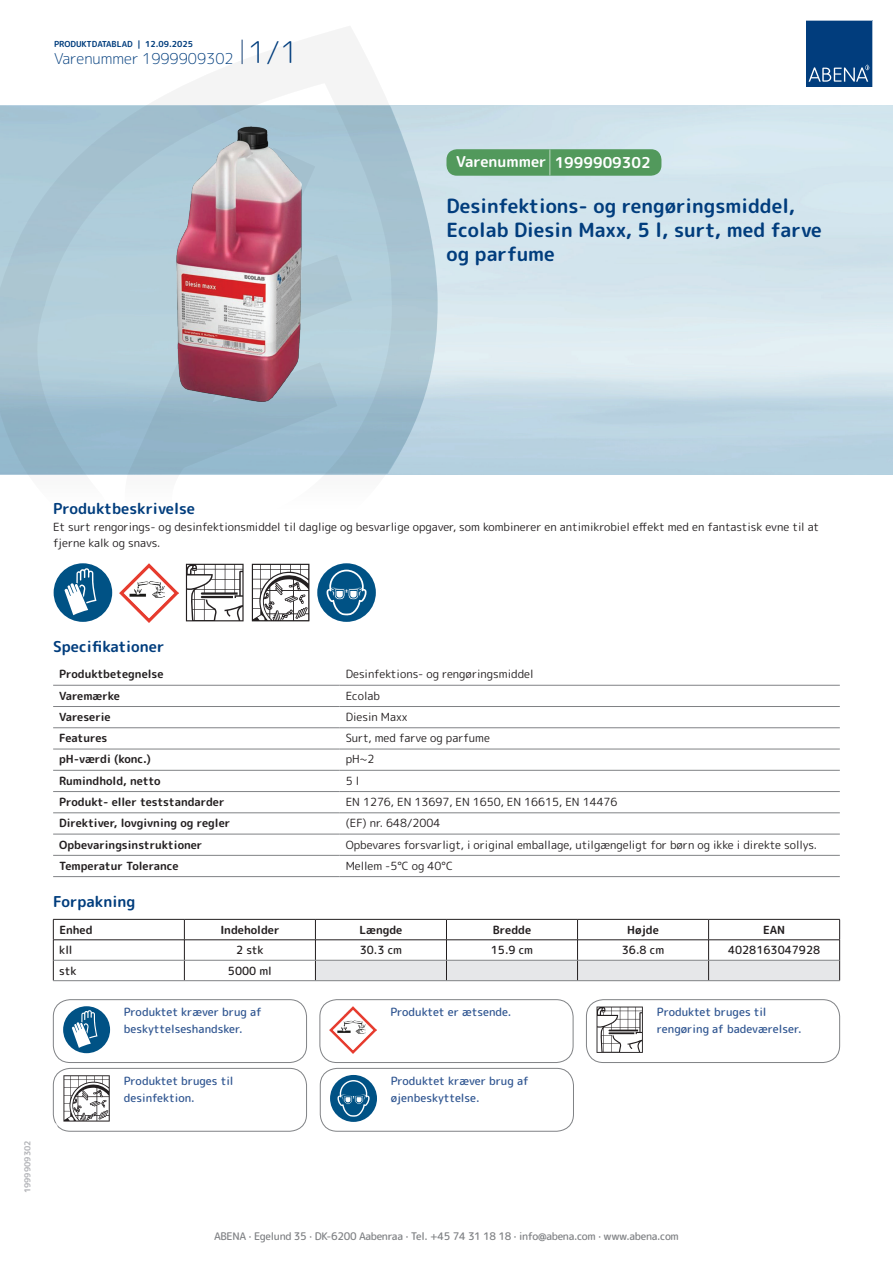
<style>
.page{position:relative;width:893px;height:1263px;background:#fff}
.page>*{position:absolute;margin:0;border:0;box-sizing:border-box;transform-origin:0 0}
.t1{font:700 19.5px/24px "Rounded Mplus 1 c";color:#013d7d}
.t2{font:700 15px "Rounded Mplus 1 c";color:#013d7d}
.t3{font:300 15px "Rounded Mplus 1 c";color:#013d7d}
.t4{font:700 15px "Rounded Mplus 1 c";color:#fff}
.t5{font:11.25px/16.5px "Rounded Mplus 1 c";color:#231f20}
.t6{font:700 11.25px "Rounded Mplus 1 c";color:#231f20}
.t7{font:500 11.25px/16.5px "Rounded Mplus 1 c";color:#305691}
.t8{font:500 11.25px "Rounded Mplus 1 c";color:#231f20}
.t9{font:500 10.5px "Rounded Mplus 1 c";letter-spacing:-.03em;color:#808285}
.t10{font:700 10.5px "Rounded Mplus 1 c";color:#fff}
.t11{font:700 8.25px "Rounded Mplus 1 c";color:#013d7d}
.t12{font:700 8.25px "Rounded Mplus 1 c";color:#b2b3b7}
.s1{font-size:30px}
.s2{font-size:25.5px}
</style>
<div class="page">
<svg style="left:0;top:26px;width:439px;height:586px"></svg>
<svg style="left:0;top:106px;width:438px;height:368px;background:#a7c5d3"></svg>
<svg style="left:242px;top:40px;width:1px;height:24px"></svg>
<svg style="left:806px;top:20px;width:67px;height:67px;background:#144b86"></svg>
<img style="left:176px;top:127px;width:125px;height:275px">
<div style="left:54px;top:563px;width:58px;height:59px;background:#005285;border-radius:50%"></div>
<svg style="left:65px;top:568px;width:31px;height:47px"></svg>
<img style="left:119px;top:563px;width:59px;height:59px">
<svg style="left:186px;top:564px;width:58px;height:57px"></svg>
<svg style="left:252px;top:564px;width:57px;height:57px"></svg>
<div style="left:317px;top:563px;width:59px;height:59px;background:#005285;border-radius:50%"></div>
<svg style="left:327px;top:563px;width:40px;height:52px"></svg>
<hr style="left:53px;top:685px;width:287px;height:1px;background:#808285">
<hr style="left:340px;top:685px;width:500px;height:1px;background:#808285">
<hr style="left:53px;top:706px;width:287px;height:1px;background:#808285">
<hr style="left:340px;top:706px;width:500px;height:1px;background:#808285">
<hr style="left:53px;top:727px;width:287px;height:1px;background:#808285">
<hr style="left:340px;top:727px;width:500px;height:1px;background:#808285">
<hr style="left:53px;top:749px;width:287px;height:1px;background:#808285">
<hr style="left:340px;top:749px;width:500px;height:1px;background:#808285">
<hr style="left:53px;top:770px;width:287px;height:1px;background:#808285">
<hr style="left:340px;top:770px;width:500px;height:1px;background:#808285">
<hr style="left:53px;top:791px;width:287px;height:1px;background:#808285">
<hr style="left:340px;top:791px;width:500px;height:1px;background:#808285">
<hr style="left:53px;top:812px;width:287px;height:1px;background:#808285">
<hr style="left:340px;top:812px;width:500px;height:1px;background:#808285">
<hr style="left:53px;top:834px;width:287px;height:1px;background:#808285">
<hr style="left:340px;top:834px;width:500px;height:1px;background:#808285">
<hr style="left:53px;top:855px;width:287px;height:1px;background:#808285">
<hr style="left:340px;top:855px;width:500px;height:1px;background:#808285">
<hr style="left:53px;top:876px;width:287px;height:1px;background:#808285">
<hr style="left:340px;top:876px;width:500px;height:1px;background:#808285">
<hr style="left:53px;top:919px;width:131px;height:1px;background:#231f20">
<hr style="left:184px;top:919px;width:131px;height:1px;background:#231f20">
<hr style="left:53px;top:939px;width:131px;height:1px;background:#231f20">
<hr style="left:184px;top:939px;width:131px;height:1px;background:#231f20">
<svg style="left:53px;top:919px;width:1px;height:61px"></svg>
<svg style="left:184px;top:919px;width:1px;height:61px"></svg>
<svg style="left:315px;top:919px;width:525px;height:61px"></svg>
<hr style="left:54px;top:960px;width:130px;height:1px;background:#808285">
<hr style="left:184px;top:960px;width:131px;height:1px;background:#808285">
<hr style="left:315px;top:960px;width:131px;height:1px;background:#808285">
<hr style="left:446px;top:960px;width:131px;height:1px;background:#808285">
<hr style="left:577px;top:960px;width:132px;height:1px;background:#808285">
<hr style="left:709px;top:960px;width:130px;height:1px;background:#808285">
<hr style="left:53px;top:980px;width:131px;height:1px;background:#808285">
<hr style="left:184px;top:980px;width:131px;height:1px;background:#808285">
<hr style="left:315px;top:980px;width:131px;height:1px;background:#808285">
<hr style="left:446px;top:980px;width:131px;height:1px;background:#808285">
<hr style="left:577px;top:980px;width:132px;height:1px;background:#808285">
<hr style="left:709px;top:980px;width:131px;height:1px;background:#808285">
<div style="left:63px;top:1006px;width:47px;height:47px;background:#005285;border-radius:50%"></div>
<svg style="left:72px;top:1010px;width:25px;height:38px"></svg>
<div style="left:53px;top:999px;width:254px;height:64px;border:1px solid #808285;border-radius:17px"></div>
<img style="left:330px;top:1006px;width:47px;height:47px">
<div style="left:320px;top:999px;width:253px;height:64px;border:1px solid #808285;border-radius:17px"></div>
<svg style="left:596px;top:1006px;width:47px;height:47px"></svg>
<div style="left:586px;top:999px;width:254px;height:64px;border:1px solid #808285;border-radius:17px"></div>
<svg style="left:63px;top:1075px;width:47px;height:46px"></svg>
<div style="left:53px;top:1068px;width:254px;height:63px;border:1px solid #808285;border-radius:17px"></div>
<div style="left:330px;top:1075px;width:47px;height:47px;background:#005285;border-radius:50%"></div>
<svg style="left:337px;top:1075px;width:33px;height:42px"></svg>
<div style="left:320px;top:1068px;width:254px;height:63px;border:1px solid #808285;border-radius:17px"></div>
<div style="left:446px;top:149px;width:215px;height:27px;background:#52995c;border-radius:10px"></div>
<p class="t11" style="left:54px;top:38px;width:141px">PRODUKTDATABLAD | 12.09.2025</p>
<h2 class="t3" style="left:54px;top:48px;width:246px">Varenummer 1999909302 <span class="s1">1/1</span></h2>
<h2 class="t4" style="left:456px;top:152px;width:196px">Varenummer <span class="s2">|</span> 1999909302</h2>
<h1 class="t1" style="left:446px;top:194px;width:377px">Desinfektions- og rengøringsmiddel,<br>Ecolab Diesin Maxx, 5 l, surt, med farve og parfume</h1>
<h2 class="t2" style="left:53px;top:498px;width:143px">Produktbeskrivelse</h2>
<p class="t5" style="left:53px;top:518px;width:767px">Et surt rengorings- og desinfektionsmiddel til daglige og besvarlige opgaver, som kombinerer en antimikrobiel effekt med en fantastisk evne til at fjerne kalk og snavs.</p>
<p class="t12" style="left:22px;top:1193px;width:54px;rotate:-90deg">1999909302</p>
<h2 class="t2" style="left:53px;top:635px;width:113px">Specifikationer</h2>
<p class="t6" style="left:59px;top:666px;width:106px">Produktbetegnelse</p>
<p class="t5" style="left:346px;top:666px;width:189px">Desinfektions- og rengøringsmiddel</p>
<p class="t6" style="left:59px;top:688px;width:62px">Varemærke</p>
<p class="t5" style="left:346px;top:687px;width:36px">Ecolab</p>
<p class="t6" style="left:59px;top:709px;width:53px">Vareserie</p>
<p class="t5" style="left:346px;top:708px;width:63px">Diesin Maxx</p>
<p class="t6" style="left:59px;top:730px;width:50px">Features</p>
<p class="t5" style="left:346px;top:730px;width:146px">Surt, med farve og parfume</p>
<p class="t6" style="left:59px;top:751px;width:93px">pH-værdi (konc.)</p>
<p class="t5" style="left:346px;top:751px;width:30px">pH~2</p>
<p class="t6" style="left:59px;top:773px;width:103px">Rumindhold, netto</p>
<p class="t5" style="left:346px;top:772px;width:15px">5 l</p>
<p class="t6" style="left:59px;top:794px;width:167px">Produkt- eller teststandarder</p>
<p class="t5" style="left:346px;top:794px;width:273px">EN 1276, EN 13697, EN 1650, EN 16615, EN 14476</p>
<p class="t6" style="left:59px;top:815px;width:173px">Direktiver, lovgivning og regler</p>
<p class="t5" style="left:346px;top:815px;width:96px">(EF) nr. 648/2004</p>
<p class="t6" style="left:59px;top:836px;width:145px">Opbevaringsinstruktioner</p>
<p class="t5" style="left:346px;top:836px;width:473px">Opbevares forsvarligt, i original emballage, utilgængeligt for børn og ikke i direkte sollys.</p>
<p class="t6" style="left:59px;top:858px;width:121px">Temperatur Tolerance</p>
<p class="t5" style="left:346px;top:857px;width:109px">Mellem -5°C og 40°C</p>
<h2 class="t2" style="left:53px;top:891px;width:84px">Forpakning</h2>
<p class="t6" style="left:59px;top:922px;width:35px">Enhed</p>
<p class="t6" style="left:220px;top:922px;width:61px">Indeholder</p>
<p class="t6" style="left:359px;top:922px;width:44px">Længde</p>
<p class="t6" style="left:493px;top:922px;width:40px">Bredde</p>
<p class="t6" style="left:627px;top:922px;width:33px">Højde</p>
<p class="t6" style="left:763px;top:922px;width:24px">EAN</p>
<p class="t8" style="left:59px;top:942px;width:15px">kll</p>
<p class="t8" style="left:236px;top:942px;width:29px">2 stk</p>
<p class="t8" style="left:360px;top:942px;width:44px">30.3 cm</p>
<p class="t8" style="left:491px;top:942px;width:44px">15.9 cm</p>
<p class="t8" style="left:622px;top:942px;width:44px">36.8 cm</p>
<p class="t8" style="left:728px;top:942px;width:94px">4028163047928</p>
<p class="t8" style="left:59px;top:962px;width:19px">stk</p>
<p class="t8" style="left:228px;top:962px;width:45px">5000 ml</p>
<p class="t7" style="left:124px;top:1004px;width:139px">Produktet kræver brug af beskyttelseshandsker.</p>
<p class="t7" style="left:390px;top:1004px;width:123px">Produktet er ætsende.</p>
<p class="t7" style="left:657px;top:1004px;width:146px">Produktet bruges til rengøring af badeværelser.</p>
<p class="t10" style="left:53px;top:1120px;width:7px">*</p>
<p class="t7" style="left:124px;top:1073px;width:111px">Produktet bruges til desinfektion.</p>
<p class="t7" style="left:391px;top:1073px;width:139px">Produktet kræver brug af øjenbeskyttelse.</p>
<p class="t9" style="left:214px;top:1229px;width:466px">ABENA · Egelund 35 · DK-6200 Aabenraa · Tel. +45 74 31 18 18 · info@abena.com · www.abena.com</p>
</div>
